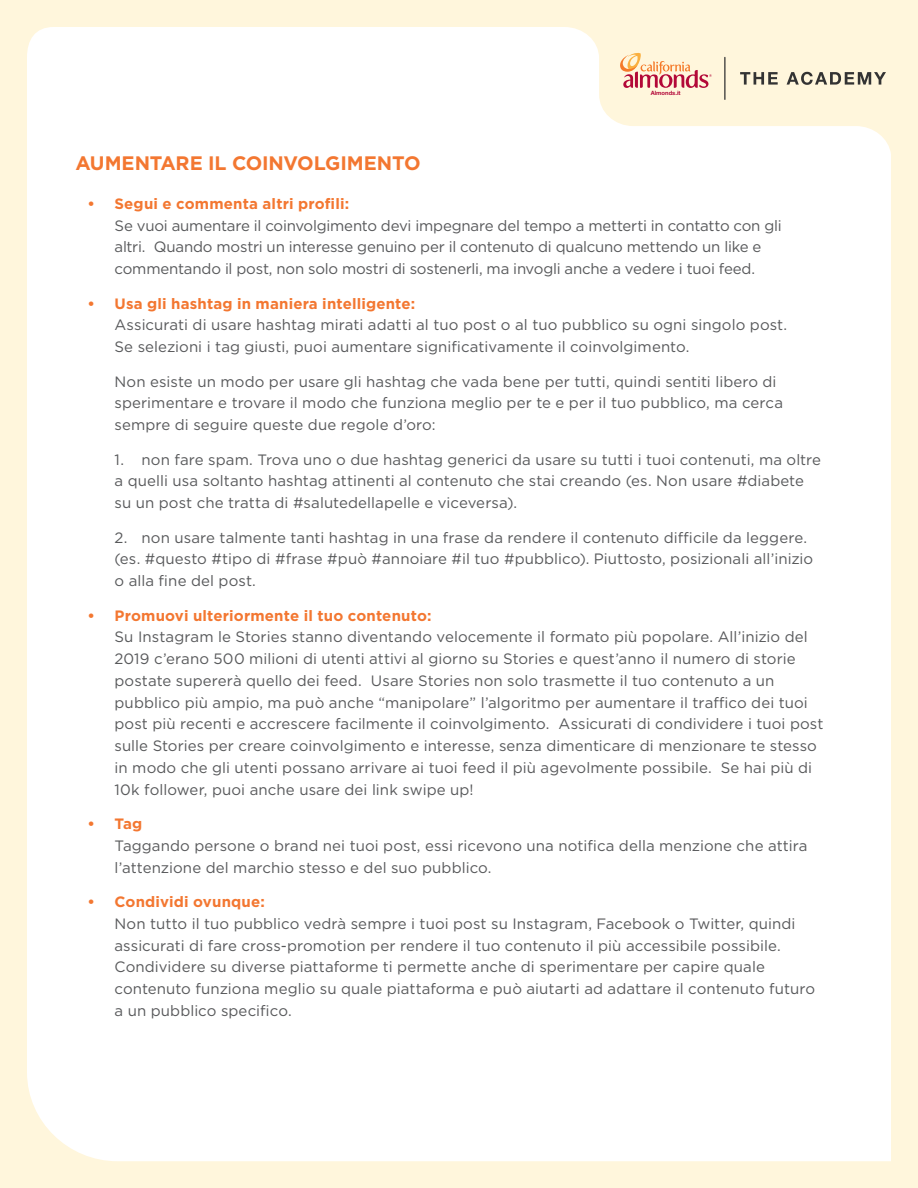
<style>
.page{position:relative;width:918px;height:1188px;background:#fff6dc}
.page>*{position:absolute;margin:0;border:0;box-sizing:border-box;transform-origin:0 0}
.t1{font:700 19.5px "Gotham";letter-spacing:-.01em;color:#f37731}
.t2{font:15px/21.8px "Gotham";letter-spacing:.005em;color:#58595b}
.t3{font:15px/21.8px "Gotham";letter-spacing:-.015em;color:#58595b}
.t4{font:700 15px "Gotham";letter-spacing:.01em;color:#f37731}
.t5{font:700 5.85px "Helvetica Neue LT Std";color:#b30838}
</style>
<div class="page">
<div style="left:27px;top:27px;width:864px;height:1134px;background:#fff"></div>
<svg style="left:740px;top:72px;width:38px;height:13px"></svg>
<svg style="left:787px;top:72px;width:99px;height:13px"></svg>
<hr style="left:724px;top:57px;width:2px;height:42px;background:#333">
<svg style="left:619px;top:52px;width:93px;height:36px"></svg>
<h1 class="t1" style="left:75px;top:150px;width:347px">AUMENTARE IL COINVOLGIMENTO</h1>
<p class="t5" style="left:651px;top:89px;width:31px">Almonds.it</p>
<p class="t4" style="left:88px;top:194px;width:263px">• Segui e commenta altri profili:</p>
<p class="t3" style="left:115px;top:214px;width:669px">Se vuoi aumentare il coinvolgimento devi impegnare del tempo a metterti in contatto con gli altri. Quando mostri un interesse genuino per il contenuto di qualcuno mettendo un like e commentando il post, non solo mostri di sostenerli, ma invogli anche a vedere i tuoi feed.</p>
<p class="t4" style="left:88px;top:293px;width:329px">• Usa gli hashtag in maniera intelligente:</p>
<p class="t2" style="left:115px;top:314px;width:674px">Assicurati di usare hashtag mirati adatti al tuo post o al tuo pubblico su ogni singolo post.<br>Se selezioni i tag giusti, puoi aumentare significativamente il coinvolgimento.</p>
<p class="t2" style="left:115px;top:370px;width:670px">Non esiste un modo per usare gli hashtag che vada bene per tutti, quindi sentiti libero di sperimentare e trovare il modo che funziona meglio per te e per il tuo pubblico, ma cerca sempre di seguire queste due regole d’oro:</p>
<p class="t2" style="left:115px;top:448px;width:708px">1. non fare spam. Trova uno o due hashtag generici da usare su tutti i tuoi contenuti, ma oltre a quelli usa soltanto hashtag attinenti al contenuto che stai creando (es. Non usare #diabete su un post che tratta di #salutedellapelle e viceversa).</p>
<p class="t2" style="left:115px;top:526px;width:700px">2. non usare talmente tanti hashtag in una frase da rendere il contenuto difficile da leggere. (es. #questo #tipo di #frase #può #annoiare #il tuo #pubblico). Piuttosto, posizionali all’inizio o alla fine del post.</p>
<p class="t4" style="left:88px;top:605px;width:346px">• Promuovi ulteriormente il tuo contenuto:</p>
<p class="t2" style="left:115px;top:626px;width:710px">Su Instagram le Stories stanno diventando velocemente il formato più popolare. All’inizio del 2019 c’erano 500 milioni di utenti attivi al giorno su Stories e quest’anno il numero di storie postate supererà quello dei feed. Usare Stories non solo trasmette il tuo contenuto a un pubblico più ampio, ma può anche “manipolare” l’algoritmo per aumentare il traffico dei tuoi post più recenti e accrescere facilmente il coinvolgimento. Assicurati di condividere i tuoi post sulle Stories per creare coinvolgimento e interesse, senza dimenticare di menzionare te stesso in modo che gli utenti possano arrivare ai tuoi feed il più agevolmente possibile. Se hai più di 10k follower, puoi anche usare dei link swipe up!</p>
<p class="t4" style="left:88px;top:814px;width:56px">• Tag</p>
<p class="t2" style="left:115px;top:834px;width:695px">Taggando persone o brand nei tuoi post, essi ricevono una notifica della menzione che attira l’attenzione del marchio stesso e del suo pubblico.</p>
<p class="t4" style="left:88px;top:892px;width:179px">• Condividi ovunque:</p>
<p class="t2" style="left:115px;top:912px;width:702px">Non tutto il tuo pubblico vedrà sempre i tuoi post su Instagram, Facebook o Twitter, quindi assicurati di fare cross-promotion per rendere il tuo contenuto il più accessibile possibile.<br>Condividere su diverse piattaforme ti permette anche di sperimentare per capire quale contenuto funziona meglio su quale piattaforma e può aiutarti ad adattare il contenuto futuro a un pubblico specifico.</p>
</div>
